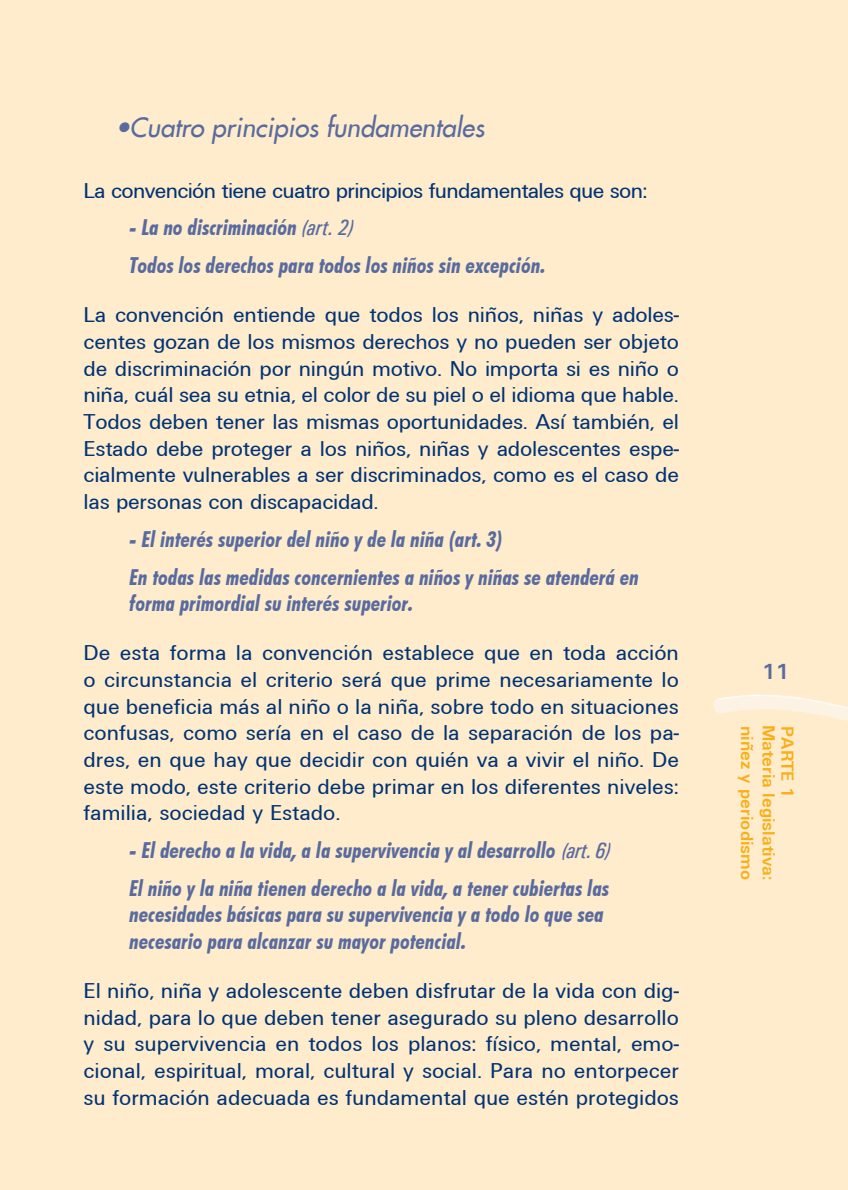
<style>
.page{position:relative;width:848px;height:1190px;background:#fff}
.page>*{position:absolute;margin:0;border:0;box-sizing:border-box;transform-origin:0 0}
.t1{font:italic 26px "Futura";color:#596b9e}
.t2{font:22.2px/26.6px "Univers DTC";letter-spacing:-.01em;color:#013374;text-align:justify}
.t3{font:22.2px "Univers DTC";letter-spacing:-.03em;color:#013374}
.t4{font:22px/37.8px "Futura Bold Condensed Italic BT";color:#596b9e}
.t5{font:700 22px "Univers";color:#596b9e}
.t6{font:18px "Univers Bold DTC";color:#faaf18}
.s1{font-family:"Univers";font-weight:500;font-style:italic;font-stretch:condensed}
</style>
<div class="page">
<div style="left:0;top:0;width:848px;height:1189px;background:#feeccd"></div>
<img style="left:713px;top:694px;width:135px;height:27px">
<p class="t1" style="left:116px;top:110px;width:370px">•Cuatro principios fundamentales</p>
<p class="t3" style="left:84px;top:178px;width:565px">La convención tiene cuatro principios fundamentales que son:</p>
<p class="t4" style="left:130px;top:208px;width:417px">- La no discriminación <span class="s1">(art. 2)<br></span>Todos los derechos para todos los niños sin excepción.</p>
<p class="t2" style="left:84px;top:302px;width:597px">La convención entiende que todos los niños, niñas y adoles&shy;centes gozan de los mismos derechos y no pueden ser objeto de discriminación por ningún motivo. No importa si es niño o niña, cuál sea su etnia, el color de su piel o el idioma que hable.<br>Todos deben tener las mismas oportunidades. Así también, el Estado debe proteger a los niños, niñas y adolescentes espe&shy;cialmente vulnerables a ser discriminados, como es el caso de las personas con discapacidad.</p>
<p class="t4" style="left:130px;top:520px;width:511px">- El interés superior del niño y de la niña (art. 3)<br>En todas las medidas concernientes a niños y niñas se atenderá en</p>
<p class="t4" style="left:130px;top:584px;width:285px">forma primordial su interés superior.</p>
<p class="t2" style="left:84px;top:639px;width:597px">De esta forma la convención establece que en toda acción o circunstancia el criterio será que prime necesariamente lo que beneficia más al niño o la niña, sobre todo en situaciones confusas, como sería en el caso de la separación de los pa&shy;dres, en que hay que decidir con quién va a vivir el niño. De este modo, este criterio debe primar en los diferentes niveles: familia, sociedad y Estado.</p>
<p class="t4" style="left:130px;top:831px;width:482px">- El derecho a la vida, a la supervivencia y al desarrollo <span class="s1">(art. 6)<br></span>El niño y la niña tienen derecho a la vida, a tener cubiertas las</p>
<p class="t4" style="left:130px;top:900px;width:476px;line-height:26.4px">necesidades básicas para su supervivencia y a todo lo que sea necesario para alcanzar su mayor potencial.</p>
<p class="t2" style="left:84px;top:977px;width:597px">El niño, niña y adolescente deben disfrutar de la vida con dig&shy;nidad, para lo que deben tener asegurado su pleno desarrollo y su supervivencia en todos los planos: físico, mental, emo&shy;cional, espiritual, moral, cultural y social. Para no entorpecer su formación adecuada es fundamental que estén protegidos</p>
<p class="t5" style="left:762px;top:657px;width:29px">11</p>
<p class="t6" style="left:757px;top:725px;width:156px;rotate:90deg">niñez y periodismo</p>
<p class="t6" style="left:779px;top:724px;width:157px;rotate:90deg">Materia legislativa:</p>
<p class="t6" style="left:797px;top:726px;width:73px;rotate:90deg">PARTE 1</p>
</div>
